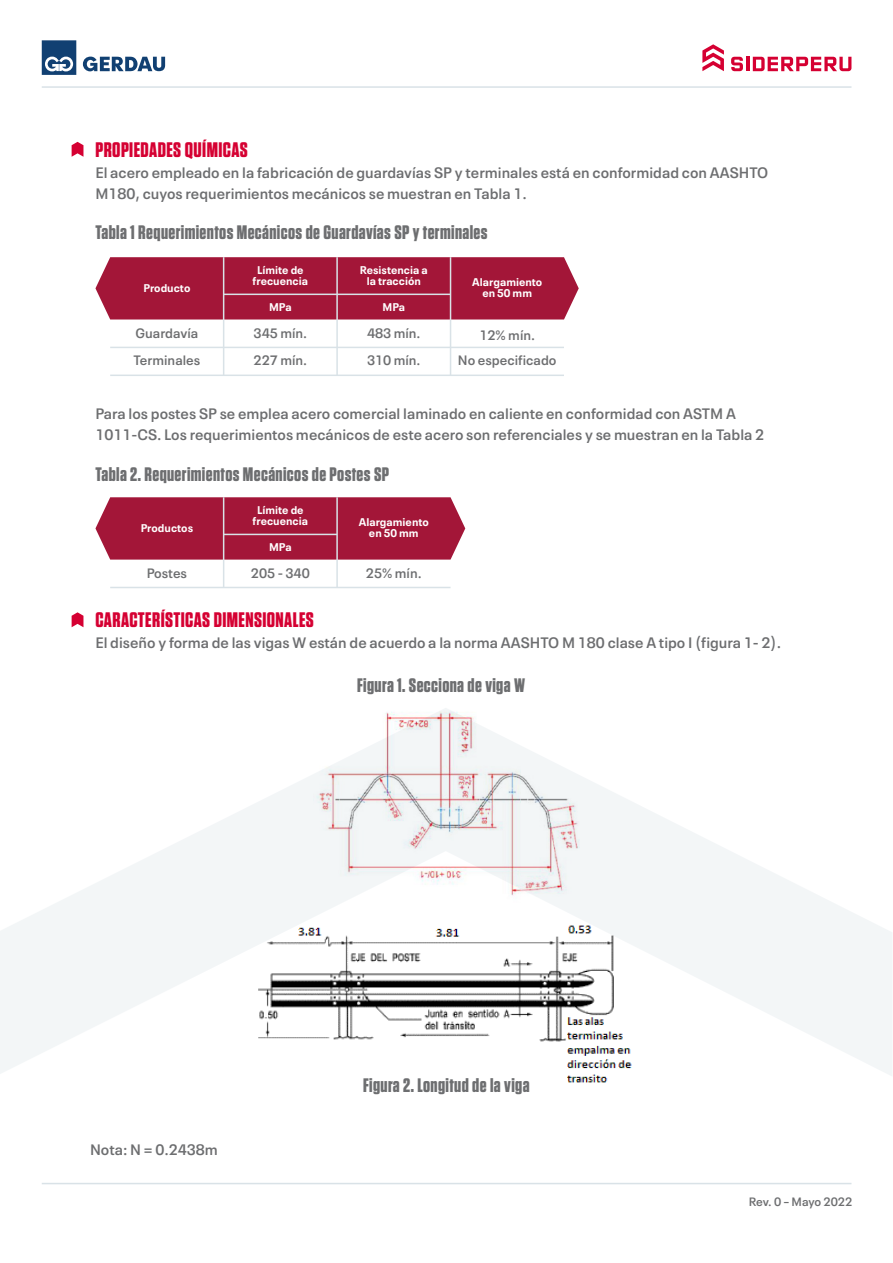
<style>
.page{position:relative;width:893px;height:1263px;background:#fff}
.page>*{position:absolute;margin:0;border:0;box-sizing:border-box;transform-origin:0 0}
.t1{font:700 21px "Tungsten";letter-spacing:.02em;color:#d50032}
.t2{font:700 19.5px "Tungsten";letter-spacing:.02em;color:#6d6e70}
.t3{font:600 15px/21px "Neue Plak Text";color:#6d6e70}
.t4{font:600 13.5px/27.9px "Neue Plak Text";color:#6d6e70}
.t5{font:600 12px "Neue Plak Text";letter-spacing:-.01em;color:#6d6e70}
.t6{font:700 11.1px/11.1px "Neue Plak Text";color:#fff;text-align:center}
</style>
<div class="page">
<svg style="left:0;top:708px;width:892px;height:368px"></svg>
<svg style="left:731px;top:57px;width:12px;height:14px"></svg>
<hr style="left:746px;top:57px;width:3px;height:14px;background:#d50032">
<svg style="left:753px;top:57px;width:98px;height:14px"></svg>
<svg style="left:702px;top:44px;width:22px;height:27px"></svg>
<svg style="left:83px;top:57px;width:82px;height:14px"></svg>
<svg style="left:42px;top:40px;width:34px;height:35px"></svg>
<hr style="left:42px;top:86px;width:809px;height:2px;background:#d9e2e7">
<hr style="left:42px;top:1183px;width:809px;height:1px;background:#d9e2e7">
<svg style="left:72px;top:142px;width:11px;height:15px"></svg>
<svg style="left:72px;top:612px;width:11px;height:15px"></svg>
<svg style="left:95px;top:257px;width:484px;height:62px;background:#a61f40"></svg>
<hr style="left:336px;top:257px;width:2px;height:118px;background:#d9e2e7">
<hr style="left:223px;top:257px;width:1px;height:118px;background:#d9e2e7">
<hr style="left:224px;top:294px;width:227px;height:1px;background:#d9e2e7">
<hr style="left:450px;top:257px;width:1px;height:118px;background:#d9e2e7">
<hr style="left:110px;top:347px;width:454px;height:1px;background:#d9e2e7">
<hr style="left:110px;top:375px;width:454px;height:1px;background:#d9e2e7">
<svg style="left:95px;top:497px;width:370px;height:63px;background:#a72242"></svg>
<hr style="left:336px;top:497px;width:2px;height:90px;background:#d9e2e7">
<hr style="left:223px;top:497px;width:1px;height:90px;background:#d9e2e7">
<hr style="left:224px;top:534px;width:113px;height:1px;background:#d9e2e7">
<hr style="left:110px;top:587px;width:341px;height:1px;background:#d9e2e7">
<img style="left:313px;top:710px;width:267px;height:193px">
<img style="left:258px;top:919px;width:377px;height:164px">
<h1 class="t1" style="left:95px;top:138px;width:154px">PROPIEDADES QUÍMICAS</h1>
<p class="t3" style="left:95px;top:160px;width:674px">El acero empleado en la fabricación de guardavías SP y terminales está en conformidad con AASHTO<br>M180, cuyos requerimientos mecánicos se muestran en Tabla 1.</p>
<h2 class="t2" style="left:95px;top:222px;width:394px">Tabla 1 Requerimientos Mecánicos de Guardavías SP y terminales</h2>
<p class="t6" style="left:143px;top:281px;width:49px">Producto</p>
<p class="t4" style="left:134px;top:317px;width:68px">Guardavía<br>Terminales</p>
<p class="t6" style="left:253px;top:263px;width:57px">Límite de frecuencia</p>
<p class="t6" style="left:269px;top:300px;width:24px">MPa</p>
<p class="t6" style="left:382px;top:300px;width:24px">MPa</p>
<p class="t4" style="left:254px;top:317px;width:55px">345 mín.<br>227 mín.</p>
<p class="t6" style="left:360px;top:263px;width:70px">Resistencia a la tracción</p>
<p class="t4" style="left:367px;top:317px;width:55px">483 mín.<br>310 mín.</p>
<p class="t6" style="left:472px;top:275px;width:71px">Alargamiento en 50 mm</p>
<p class="t4" style="left:458px;top:321px;width:100px;line-height:25.2px;text-align:center">12% mín.<br>No especificado</p>
<p class="t3" style="left:95px;top:401px;width:670px">Para los postes SP se emplea acero comercial laminado en caliente en conformidad con ASTM A<br>1011-CS. Los requerimientos mecánicos de este acero son referenciales y se muestran en la Tabla 2</p>
<h2 class="t2" style="left:95px;top:464px;width:295px">Tabla 2. Requerimientos Mecánicos de Postes SP</h2>
<p class="t6" style="left:141px;top:521px;width:54px">Productos</p>
<p class="t4" style="left:147px;top:557px;width:42px">Postes</p>
<p class="t6" style="left:253px;top:503px;width:57px">Límite de frecuencia</p>
<p class="t6" style="left:269px;top:540px;width:24px">MPa</p>
<p class="t4" style="left:251px;top:557px;width:60px">205 - 340</p>
<p class="t6" style="left:359px;top:515px;width:71px">Alargamiento en 50 mm</p>
<p class="t4" style="left:366px;top:557px;width:57px">25% mín.</p>
<h1 class="t1" style="left:95px;top:609px;width:220px">CARACTERÍSTICAS DIMENSIONALES</h1>
<p class="t3" style="left:95px;top:631px;width:687px">El diseño y forma de las vigas W están de acuerdo a la norma AASHTO M 180 clase A tipo I (figura 1- 2).</p>
<h2 class="t2" style="left:357px;top:675px;width:169px">Figura 1. Secciona de viga W</h2>
<p class="t3" style="left:90px;top:1138px;width:129px">Nota: N = 0.2438m</p>
<h2 class="t2" style="left:363px;top:1075px;width:168px">Figura 2. Longitud de la viga</h2>
<p class="t5" style="left:749px;top:1192px;width:105px">Rev. 0 – Mayo 2022</p>
</div>
